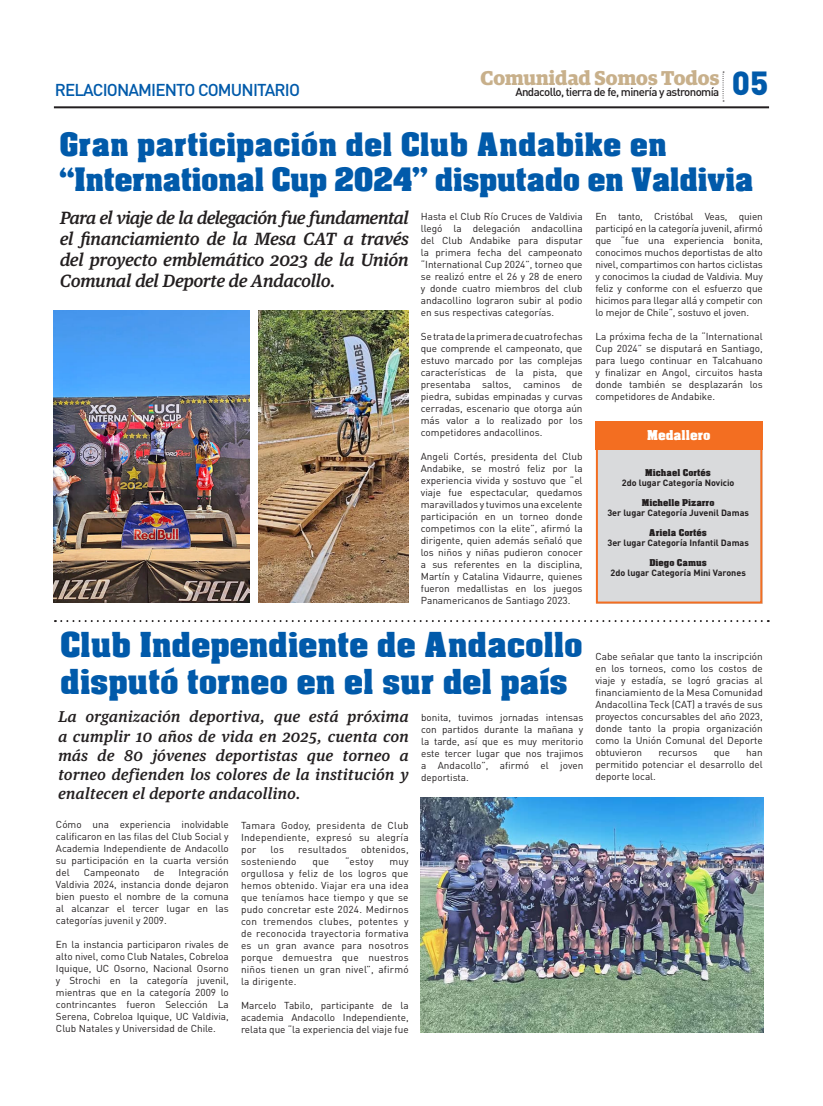
<style>
.page{position:relative;width:823px;height:1106px;background:#fff}
.page>*{position:absolute;margin:0;border:0;box-sizing:border-box;transform-origin:0 0}
.t1{font:900 33px "DIN Pro";color:#015aaa}
.t2{font:32.8px/36.5px "Acme Font";letter-spacing:-.01em;color:#015aaa}
.t3{font:30.8px/35.2px "Acme Font";letter-spacing:-.02em;color:#015aaa}
.t4{font:700 20px "Guardian Egyp";color:#c8b08b}
.t5{font:italic 500 17px/21px "Guardian Text Egyp";color:#231f20;text-align:justify}
.t6{font:500 17px "DIN Pro";letter-spacing:-.05em;color:#015aaa}
.t7{font:italic 500 15px/19px "Guardian Text Egyp";letter-spacing:.03em;color:#231f20;text-align:justify}
.t8{font:13px "Acme Font";color:#fff}
.t9{font:500 11.5px "DIN Pro";letter-spacing:-.05em;color:#231f20}
.t10{font:10px/12px "DIN Pro";color:#231f20;text-align:justify}
.t11{font:10px "DIN Pro";letter-spacing:.02em;color:#231f20}
.t12{font:700 9px "DIN Pro";color:#231f20}
.t13{font:9px "Acme Font";color:#231f20}
</style>
<div class="page">
<img style="left:54px;top:311px;width:195px;height:291px">
<img style="left:258px;top:311px;width:150px;height:291px">
<hr style="left:54px;top:106px;width:714px;height:2px;background:#231f20">
<svg style="left:722px;top:72px;width:1px;height:29px"></svg>
<svg style="left:55px;top:620px;width:706px;height:2px"></svg>
<img style="left:420px;top:797px;width:342px;height:236px">
<div style="left:595px;top:430px;width:166px;height:173px;background:#d9dadc"></div>
<div style="left:595px;top:428px;width:166px;height:175px;border:2px solid #f36e21"></div>
<div style="left:595px;top:422px;width:167px;height:28px;background:#f36e21"></div>
<p class="t4" style="left:480px;top:62px;width:240px">Comunidad Somos Todos</p>
<p class="t9" style="left:515px;top:84px;width:205px">Andacollo, tierra de fe, minería y astronomía</p>
<p class="t1" style="left:731px;top:61px;width:38px">05</p>
<p class="t3" style="left:59px;top:126px;width:695px">Gran participación del Club Andabike en “International Cup 2024” disputado en Valdivia</p>
<p class="t5" style="left:60px;top:206px;width:350px">Para el viaje de la delegación fue fundamental el financiamiento de la Mesa CAT a través del proyecto emblemático 2023 de la Unión Comunal del Deporte de Andacollo.</p>
<p class="t10" style="left:420px;top:209px;width:163px">Hasta el Club Río Cruces de Valdivia llegó la delegación andacollina del Club Andabike para disputar la primera fecha del campeonato “International Cup 2024”, torneo que se realizó entre el 26 y 28 de enero y donde cuatro miembros del club andacollino lograron subir al podio en sus respectivas categorías.</p>
<p class="t10" style="left:420px;top:329px;width:163px">Se trata de la primera de cuatro fechas que comprende el campeonato, que estuvo marcado por las complejas características de la pista, que presentaba saltos, caminos de piedra, subidas empinadas y curvas cerradas, escenario que otorga aún más valor a lo realizado por los competidores andacollinos.</p>
<p class="t10" style="left:420px;top:449px;width:163px">Angeli Cortés, presidenta del Club Andabike, se mostró feliz por la experiencia vivida y sostuvo que “el viaje fue espectacular, quedamos maravillados y tuvimos una excelente participación en un torneo donde competimos con la elite”, afirmó la dirigente, quien además señaló que los niños y niñas pudieron conocer a sus referentes en la disciplina, Martín y Catalina Vidaurre, quienes fueron medallistas en los juegos Panamericanos de Santiago 2023.</p>
<p class="t6" style="left:55px;top:79px;width:247px">RELACIONAMIENTO COMUNITARIO</p>
<p class="t10" style="left:595px;top:210px;width:169px">En tanto, Cristóbal Veas, quien participó en la categoría juvenil, afirmó que “fue una experiencia bonita, conocimos muchos deportistas de alto nivel, compartimos con hartos ciclistas y conocimos la ciudad de Valdivia. Muy feliz y conforme con el esfuerzo que hicimos para llegar allá y competir con lo mejor de Chile”, sostuvo el joven.</p>
<p class="t10" style="left:595px;top:330px;width:169px">La próxima fecha de la “International Cup 2024” se disputará en Santiago, para luego continuar en Talcahuano y finalizar en Angol, circuitos hasta donde también se desplazarán los competidores de Andabike.</p>
<p class="t8" style="left:646px;top:426px;width:65px">Medallero</p>
<p class="t13" style="left:645px;top:466px;width:67px">Michael Cortés</p>
<p class="t12" style="left:621px;top:476px;width:114px">2do lugar Categoría Novicio</p>
<p class="t13" style="left:641px;top:496px;width:74px">Michelle Pizarro</p>
<p class="t12" style="left:607px;top:506px;width:143px">3er lugar Categoría Juvenil Damas</p>
<p class="t13" style="left:649px;top:526px;width:59px">Ariela Cortés</p>
<p class="t12" style="left:607px;top:536px;width:143px">3er lugar Categoría Infantil Damas</p>
<p class="t13" style="left:649px;top:556px;width:59px">Diego Camus</p>
<p class="t12" style="left:610px;top:566px;width:137px">2do lugar Categoría Mini Varones</p>
<p class="t2" style="left:60px;top:626px;width:524px">Club Independiente de Andacollo disputó torneo en el sur del país</p>
<p class="t7" style="left:58px;top:706px;width:351px">La organización deportiva, que está próxima a cumplir 10 años de vida en 2025, cuenta con más de 80 jóvenes deportistas que torneo a torneo defienden los colores de la institución y enaltecen el deporte andacollino.</p>
<p class="t10" style="left:56px;top:817px;width:174px">Cómo una experiencia inolvidable calificaron en las filas del Club Social y Academia Independiente de Andacollo su participación en la cuarta versión del</p>
<p class="t10" style="left:421px;top:711px;width:164px">bonita, tuvimos jornadas intensas con partidos durante la mañana y la tarde, así que es muy meritorio este tercer lugar que nos trajimos a Andacollo”, afirmó el joven deportista.</p>
<p class="t10" style="left:241px;top:818px;width:169px">Tamara Godoy, presidenta de Club Independiente, expresó su alegría por</p>
<p class="t10" style="left:270px;top:842px;width:15px">los</p>
<p class="t11" style="left:298px;top:842px;width:50px">resultados</p>
<p class="t11" style="left:361px;top:842px;width:49px">obtenidos,</p>
<p class="t11" style="left:241px;top:854px;width:57px">sosteniendo</p>
<p class="t10" style="left:312px;top:854px;width:18px">que</p>
<p class="t10" style="left:345px;top:854px;width:30px">“estoy</p>
<p class="t10" style="left:241px;top:854px;width:169px;text-indent:148px">muy orgullosa y feliz de los logros que hemos obtenido. Viajar era una idea que teníamos hace tiempo y que se pudo concretar este 2024. Medirnos con tremendos clubes, potentes y de reconocida trayectoria formativa es un gran avance para nosotros porque demuestra que nuestros niños tienen un gran nivel”, afirmó la dirigente.</p>
<p class="t10" style="left:241px;top:998px;width:169px">Marcelo Tabilo, participante de la academia Andacollo Independiente, relata que “la experiencia del viaje fue</p>
<p class="t10" style="left:56px;top:865px;width:174px;text-indent:123px">Integración Valdivia 2024, instancia donde dejaron bien puesto el nombre de la comuna al alcanzar el tercer lugar en las categorías juvenil y 2009.</p>
<p class="t10" style="left:56px;top:937px;width:174px">En la instancia participaron rivales de alto nivel, como Club Natales, Cobreloa Iquique, UC Osorno, Nacional Osorno y Strochi en la categoría juvenil, mientras que en la categoría 2009 lo contrincantes fueron Selección La Serena, Cobreloa Iquique, UC Valdivia, Club Natales y Universidad de Chile.</p>
<p class="t10" style="left:84px;top:865px;width:57px">Campeonato</p>
<p class="t10" style="left:154px;top:865px;width:12px">de</p>
<p class="t10" style="left:595px;top:650px;width:169px">Cabe señalar que tanto la inscripción en los torneos, como los costos de viaje y estadía, se logró gracias al financiamiento de la Mesa Comunidad Andacollina Teck (CAT) a través de sus proyectos concursables del año 2023, donde tanto la propia organización como la Unión Comunal del Deporte obtuvieron</p>
<p class="t10" style="left:595px;top:746px;width:169px;text-indent:151px">han permitido potenciar el desarrollo del deporte local.</p>
<p class="t10" style="left:658px;top:746px;width:41px">recursos</p>
<p class="t10" style="left:713px;top:746px;width:18px">que</p>
</div>
